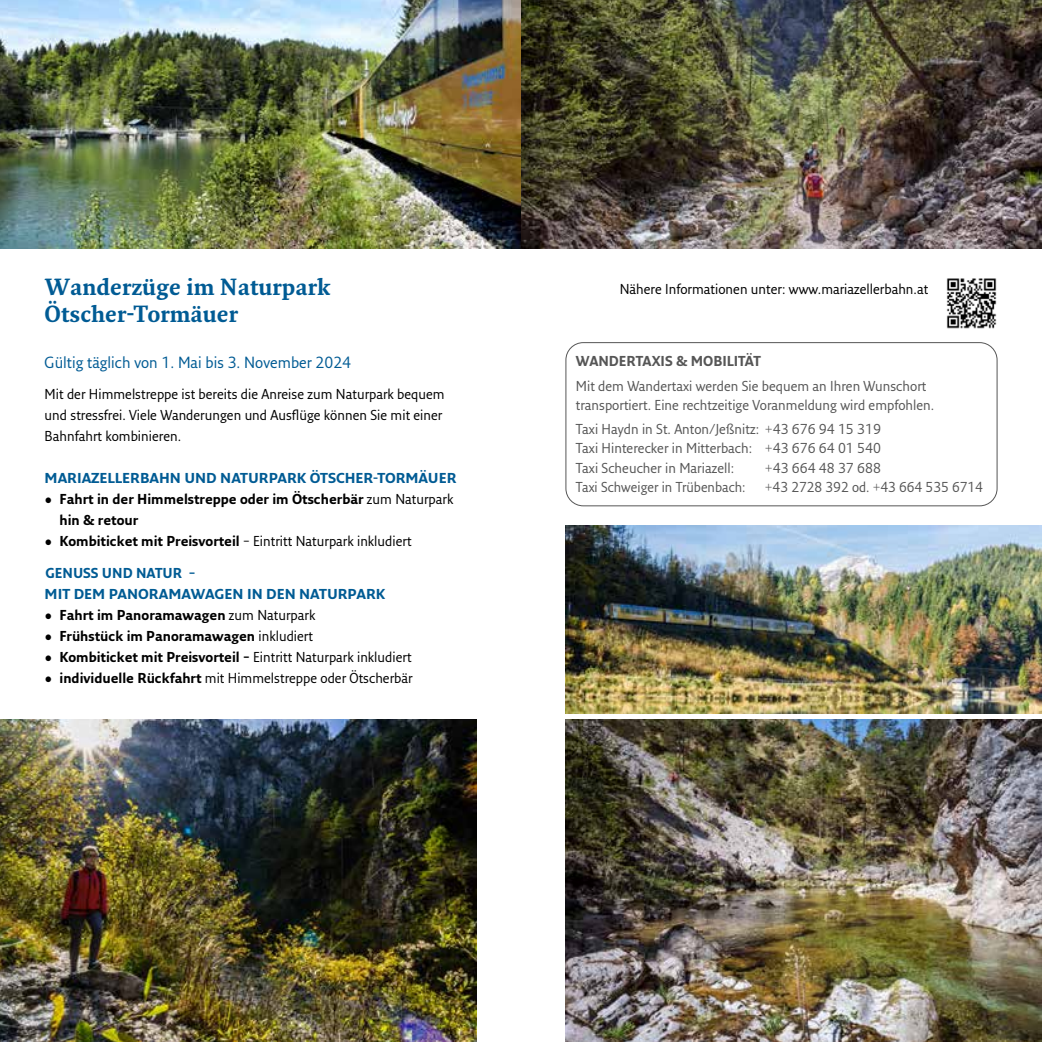
<style>
.page{position:relative;width:1042px;height:1042px;background:#fff}
.page>*{position:absolute;margin:0;border:0;box-sizing:border-box;transform-origin:0 0}
.t1{font:700 22.75px/27.3px "Fresco Pro";color:#005b94;scale:.95 1}
.t2{font:15.75px "Fresco Sans Pro";color:#005b94;scale:.95 1}
.t3{font:14px/21px "Fresco Sans Pro";color:#000;scale:.95 1}
.t4{font:14px/19.2px "Fresco Sans Pro";color:#565656;scale:.95 1}
.t5{font:700 14px/21px "Fresco Sans Pro";color:#000;scale:.95 1}
.t6{font:14px "Fresco Sans Pro";color:#565656;scale:.93 1}
.t7{font:700 14px/21px "Fresco Sans Pro";color:#005b94;scale:.95 1}
.t8{font:700 14px "Fresco Sans Pro";color:#005b94}
.t9{font:700 14px "Fresco Sans Pro";color:#565656;scale:.95 1}
.s1{font-weight:400}
.s2{font-weight:700}
</style>
<div class="page">
<img style="left:566px;top:526px;width:476px;height:187px">
<img style="left:521px;top:0;width:521px;height:248px">
<img style="left:0;top:0;width:521px;height:248px">
<div style="left:566px;top:342px;width:431px;height:164px;border:1px solid #565656;border-radius:17px"></div>
<img style="left:0;top:719px;width:476px;height:323px">
<img style="left:566px;top:719px;width:476px;height:323px">
<img style="left:946px;top:278px;width:51px;height:51px">
<h1 class="t1" style="left:45px;top:273px;width:302px">Wanderzüge im Naturpark<br>Ötscher-Tormäuer</h1>
<p class="t2" style="left:45px;top:352px;width:324px">Gültig täglich von 1. Mai bis 3. November 2024</p>
<p class="t3" style="left:45px;top:383px;width:422px">Mit der Himmelstreppe ist bereits die Anreise zum Naturpark bequem und stressfrei. Viele Wanderungen und Ausflüge können Sie mit einer<br>Bahnfahrt kombinieren.</p>
<p class="t8" style="left:45px;top:469px;width:413px">MARIAZELLERBAHN UND NATURPARK ÖTSCHER-TORMÄUER</p>
<p class="t5" style="left:60px;top:488px;width:416px;text-indent:-15px"><span class="s1">•</span> Fahrt in der Himmelstreppe oder im Ötscherbär <span class="s1">zum Naturpark </span>hin &amp; retour</p>
<p class="t3" style="left:45px;top:530px;width:388px">• <span class="s2">Kombiticket mit Preisvorteil</span> – Eintritt Naturpark inkludiert</p>
<p class="t7" style="left:45px;top:562px;width:360px">GENUSS UND NATUR –<br>MIT DEM PANORAMAWAGEN IN DEN NATURPARK</p>
<p class="t5" style="left:45px;top:604px;width:286px"><span class="s1">•</span> Fahrt im Panoramawagen <span class="s1">zum Naturpark</span></p>
<p class="t5" style="left:45px;top:625px;width:284px"><span class="s1">•</span> Frühstück im Panoramawagen <span class="s1">inkludiert</span></p>
<p class="t3" style="left:45px;top:646px;width:388px">• <span class="s2">Kombiticket mit Preisvorteil –</span> Eintritt Naturpark inkludiert</p>
<p class="t3" style="left:45px;top:667px;width:389px">• <span class="s2">individuelle Rückfahrt</span> mit Himmelstreppe oder Ötscherbär</p>
<p class="t3" style="left:620px;top:278px;width:326px">Nähere Informationen unter: www.mariazellerbahn.at</p>
<p class="t9" style="left:576px;top:353px;width:196px">WANDERTAXIS &amp; MOBILITÄT</p>
<p class="t4" style="left:576px;top:376px;width:379px">Mit dem Wandertaxi werden Sie bequem an Ihren Wunschort transportiert. Eine rechtzeitige Voranmeldung wird empfohlen.</p>
<p class="t4" style="left:576px;top:419px;width:323px;text-align:justify">Taxi Haydn in St. Anton/Jeßnitz: +43 676 94 15 319<br>Taxi Hinterecker in Mitterbach: +43 676 64 01 540<br>Taxi Scheucher in Mariazell:</p>
<p class="t4" style="left:765px;top:458px;width:124px">+43 664 48 37 688</p>
<p class="t6" style="left:576px;top:478px;width:184px">Taxi Schweiger in Trübenbach:</p>
<p class="t6" style="left:765px;top:478px;width:236px">+43 2728 392 od. +43 664 535 6714</p>
</div>
